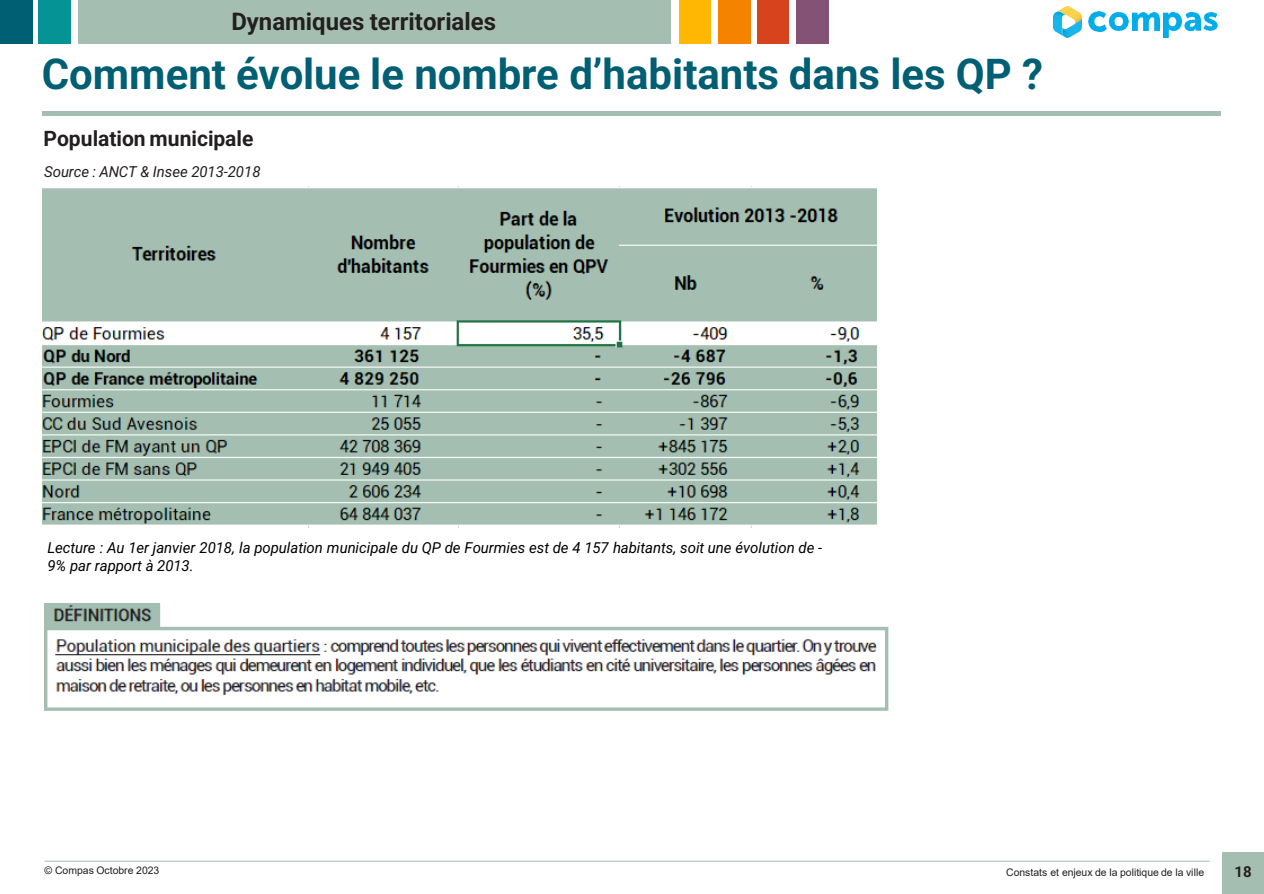
<style>
.page{position:relative;width:1264px;height:894px;background:#fff}
.page>*{position:absolute;margin:0;border:0;box-sizing:border-box;transform-origin:0 0}
.t1{font:700 42px "Roboto";color:#005f73}
.t2{font:700 24px "Roboto";color:#231f20}
.t3{font:700 21px "Roboto";color:#231f20}
.t4{font:italic 15px/18px "Roboto";letter-spacing:-.005em;color:#000}
.t5{font:italic 15px "Roboto";letter-spacing:-.005em;color:#231f20}
.t6{font:700 15px "Roboto";color:#231f20}
.t7{font:10.5px "Arial";letter-spacing:-.005em;color:#231f20}
</style>
<div class="page">
<div style="left:1222px;top:852px;width:41px;height:41px;background:#a4bfb1"></div>
<img style="left:1095px;top:12px;width:33px;height:19px">
<img style="left:1132px;top:12px;width:26px;height:18px">
<img style="left:1163px;top:12px;width:37px;height:25px">
<img style="left:1203px;top:12px;width:14px;height:19px">
<img style="left:1053px;top:6px;width:42px;height:32px">
<hr style="left:43px;top:112px;width:1177px;height:4px;background:#a4bfb1">
<hr style="left:45px;top:860px;width:1164px;height:1px;background:#a4bfb1">
<div style="left:39px;top:0;width:32px;height:43px;background:#069396"></div>
<div style="left:718px;top:1px;width:32px;height:43px;background:#f58300"></div>
<div style="left:679px;top:1px;width:32px;height:43px;background:#ffb703"></div>
<div style="left:796px;top:1px;width:32px;height:43px;background:#835275"></div>
<div style="left:757px;top:1px;width:32px;height:43px;background:#d6431d"></div>
<div style="left:78px;top:1px;width:592px;height:43px;background:#a4bfb1"></div>
<div style="left:0;top:0;width:32px;height:43px;background:#005f73"></div>
<img style="left:42px;top:186px;width:834px;height:341px">
<img style="left:45px;top:603px;width:844px;height:108px">
<h2 class="t2" style="left:231px;top:5px;width:266px">Dynamiques territoriales</h2>
<p class="t1" style="left:42px;top:45px;width:1002px">Comment évolue le nombre d’habitants dans les QP ?</p>
<p class="t3" style="left:44px;top:124px;width:211px">Population municipale</p>
<p class="t5" style="left:44px;top:161px;width:218px">Source : ANCT &amp; Insee 2013-2018</p>
<p class="t4" style="left:47px;top:538px;width:776px">Lecture : Au 1er janvier 2018, la population municipale du QP de Fourmies est de 4 157 habitants, soit une évolution de -<br>9% par rapport à 2013.</p>
<p class="t7" style="left:45px;top:863px;width:116px">© Compas Octobre 2023</p>
<p class="t7" style="left:1005px;top:864px;width:199px">Constats et enjeux de la politique de la ville</p>
<p class="t6" style="left:1234px;top:861px;width:19px">18</p>
</div>
